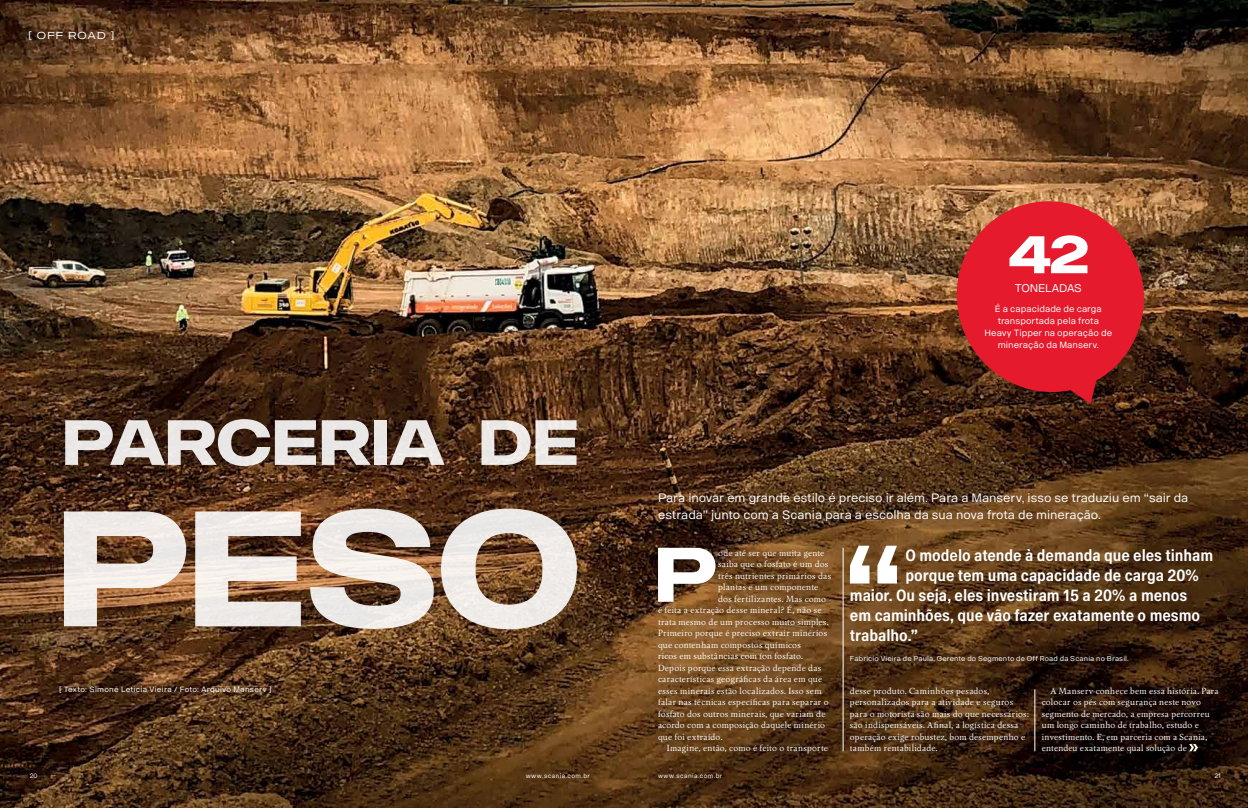
<style>
.page{position:relative;width:1248px;height:808px;background:#fff}
.page>*{position:absolute;margin:0;border:0;box-sizing:border-box;transform-origin:0 0}
.t1{font:700 161.7px "Scania Sans Headline V2";color:#fff}
.t2{font:700 76px "Scania Sans Headline V2";color:#fff}
.t3{font:700 62.9px "Scania Sans Headline V2";letter-spacing:.02em;color:#fff}
.t4{font:700 52px "Scania Sans Headline V2";color:#fff}
.t5{font:700 16px "Scania Sans Condensed V2";letter-spacing:-.005em;color:#fff}
.t6{font:12px/17px "Scania Sans V2";letter-spacing:-.005em;color:#fff}
.t7{font:11px "Scania Sans V2";color:#fff}
.t8{font:10px "Scania Sans Headline V2";color:#fff}
.t9{font:8.9px/11.9px "Scania Sans V2";color:#fff;text-align:center}
.t10{font:8.7px/11.5px "Nordling EC";letter-spacing:.025em;color:#fff}
.t11{font:7.5px "Scania Sans V2";letter-spacing:.035em;color:#fff}
.t12{font:7px "Scania Sans V2";letter-spacing:.02em;color:#fff}
.t13{font:6.2px "Scania Sans V2";letter-spacing:.075em;color:#fff;scale:.95 1}
</style>
<div class="page">
<img style="left:0;top:0;width:1247px;height:808px">
<svg style="left:849px;top:546px;width:47px;height:37px"></svg>
<svg style="left:1188px;top:744px;width:9px;height:7px"></svg>
<svg style="left:944px;top:189px;width:210px;height:215px;background:#b82c2c"></svg>
<hr style="left:842px;top:548px;width:1px;height:203px;background:#fff">
<hr style="left:1034px;top:689px;width:1px;height:62px;background:#fff">
<p class="t8" style="left:28px;top:30px;width:87px">[ Off Road ]</p>
<h3 class="t3" style="left:63px;top:405px;width:516px">PARCERIA DE</h3>
<h1 class="t1" style="left:59px;top:473px;width:523px">PESO</h1>
<p class="t11" style="left:59px;top:685px;width:214px">[ Texto: Simone Leticia Vieira / Foto: Arquivo Manserv ]</p>
<h3 class="t4" style="left:1008px;top:224px;width:82px">42</h3>
<p class="t7" style="left:1014px;top:282px;width:9px">toneladas</p>
<p class="t9" style="left:984px;top:303px;width:129px">É a capacidade de carga transportada pela frota<br>Heavy Tipper na operação de mineração da Manserv.</p>
<h3 class="t6" style="left:658px;top:489px;width:532px">Para inovar em grande estilo é preciso ir além. Para a Manserv, isso se traduziu em “sair da estrada” junto com a Scania para a escolha da sua nova frota de mineração.</h3>
<h2 class="t2" style="left:655px;top:530px;width:63px">P</h2>
<p class="t10" style="left:718px;top:547px;width:108px">ode até ser que muita gente</p>
<h3 class="t5" style="left:905px;top:546px;width:309px">O modelo atende à demanda que eles tinham</h3>
<h3 class="t5" style="left:905px;top:566px;width:295px">porque tem uma capacidade de carga 20%</h3>
<h3 class="t5" style="left:849px;top:586px;width:339px">maior. Ou seja, eles investiram 15 a 20% a menos</h3>
<h3 class="t5" style="left:849px;top:606px;width:352px">em caminhões, que vão fazer exatamente o mesmo</h3>
<h3 class="t5" style="left:849px;top:626px;width:70px">trabalho.”</h3>
<p class="t12" style="left:849px;top:655px;width:280px">Fabricio Vieira de Paula, Gerente do Segmento de Off Road da Scania no Brasil.</p>
<p class="t10" style="left:849px;top:685px;width:180px">desse produto. Caminhões pesados, personalizados para a atividade e seguros para o motorista são mais do que necessários: são indispensáveis. Afinal, a logística dessa operação exige robustez, bom desempenho e também rentabilidade.</p>
<p class="t10" style="left:1041px;top:685px;width:178px;text-indent:9px">A Manserv conhece bem essa história. Para colocar os pés com segurança neste novo segmento de mercado, a empresa percorreu um longo caminho de trabalho, estudo e investimento. E, em parceria com a Scania, entendeu exatamente qual solução de</p>
<p class="t10" style="left:718px;top:559px;width:112px">saiba que o fosfato é um dos</p>
<p class="t10" style="left:718px;top:570px;width:114px">três nutrientes primários das</p>
<p class="t10" style="left:718px;top:582px;width:102px">plantas e um componente</p>
<p class="t10" style="left:718px;top:593px;width:109px">dos fertilizantes. Mas como</p>
<p class="t10" style="left:658px;top:605px;width:165px">é feita a extração desse mineral? É, não se</p>
<p class="t10" style="left:658px;top:616px;width:172px">trata mesmo de um processo muito simples.</p>
<p class="t10" style="left:658px;top:628px;width:171px">Primeiro porque é preciso extrair minérios</p>
<p class="t10" style="left:658px;top:639px;width:144px">que contenham compostos químicos</p>
<p class="t10" style="left:658px;top:651px;width:146px">ricos em substâncias com íon fosfato.</p>
<p class="t10" style="left:658px;top:662px;width:165px">Depois porque essa extração depende das</p>
<p class="t10" style="left:658px;top:674px;width:166px">características geográficas da área em que</p>
<p class="t10" style="left:658px;top:685px;width:165px">esses minerais estão localizados. Isso sem</p>
<p class="t10" style="left:658px;top:697px;width:172px">falar nas técnicas específicas para separar o</p>
<p class="t10" style="left:658px;top:708px;width:169px">fosfato dos outros minerais, que variam de</p>
<p class="t10" style="left:658px;top:720px;width:169px">acordo com a composição daquele minério</p>
<p class="t10" style="left:658px;top:731px;width:66px">que foi extraído.</p>
<p class="t10" style="left:666px;top:743px;width:163px">Imagine, então, como é feito o transporte</p>
<p class="t13" style="left:30px;top:772px;width:10px">20</p>
<p class="t13" style="left:525px;top:772px;width:69px">www.scania.com.br</p>
<p class="t13" style="left:658px;top:772px;width:69px">www.scania.com.br</p>
<p class="t13" style="left:1214px;top:772px;width:8px">21</p>
</div>
